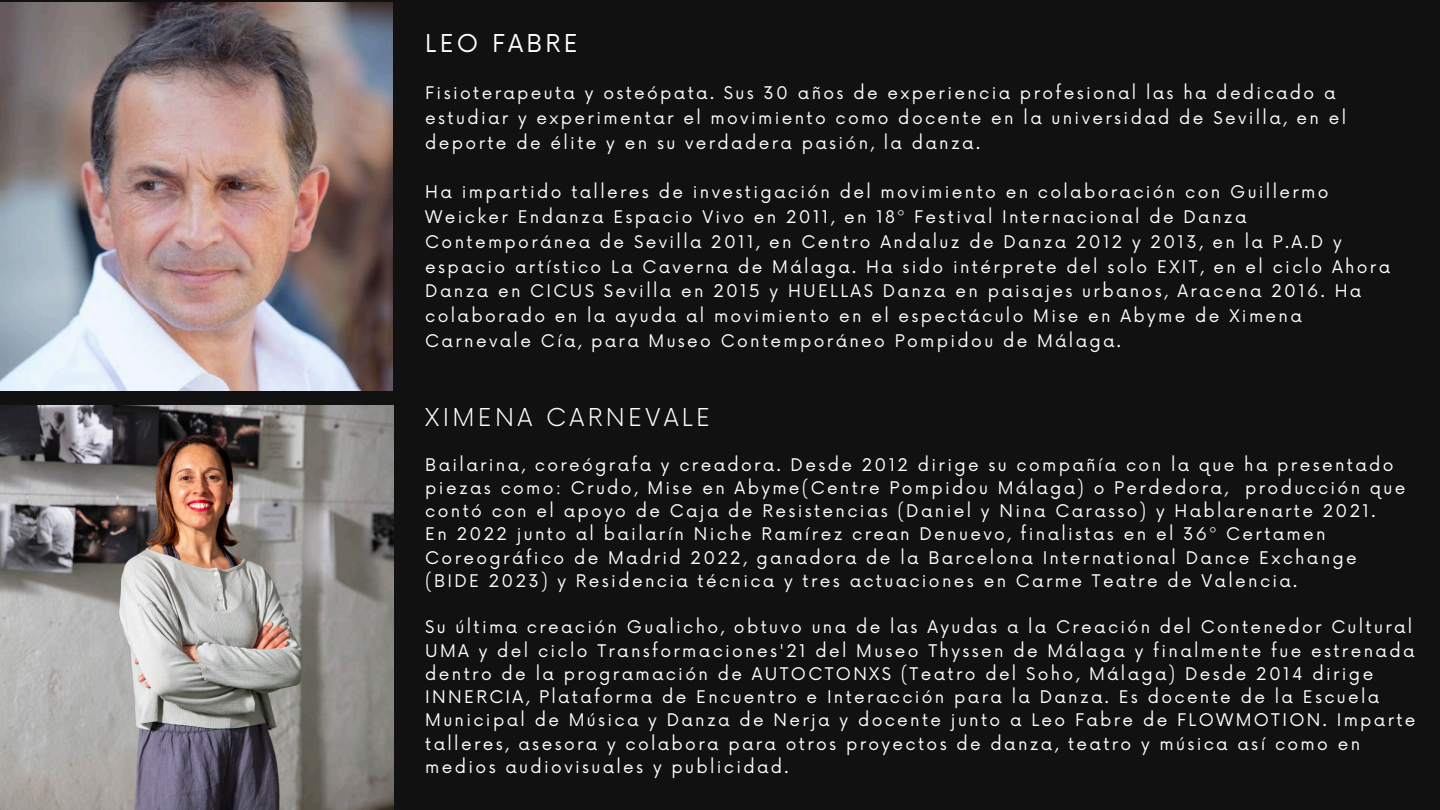
<style>
.page{position:relative;width:1440px;height:810px;background:#111}
.page>*{position:absolute;margin:0;border:0;box-sizing:border-box;transform-origin:0 0}
.t1{font:300 24px "Now";letter-spacing:.135em;color:#fff}
.t2{font:24px "Now";letter-spacing:.135em;color:#fff}
.t3{font:17px/23.2px "Now";letter-spacing:.135em;color:#fff}
</style>
<div class="page">
<img style="left:0;top:2px;width:393px;height:389px">
<img style="left:0;top:405px;width:393px;height:405px">
<h1 class="t2" style="left:425px;top:30px;width:154px">LEO FABRE</h1>
<p class="t3" style="left:425px;top:82px;width:922px;line-height:24.8px">Fisioterapeuta y osteópata. Sus 30 años de experiencia profesional las ha dedicado a estudiar y experimentar el movimiento como docente en la universidad de Sevilla, en el deporte de élite y en su verdadera pasión, la danza.</p>
<p class="t3" style="left:425px;top:181px;width:966px;line-height:24.8px">Ha impartido talleres de investigación del movimiento en colaboración con Guillermo Weicker Endanza Espacio Vivo en 2011, en 18º Festival Internacional de Danza Contemporánea de Sevilla 2011, en Centro Andaluz de Danza 2012 y 2013, en la P.A.D y espacio artístico La Caverna de Málaga. Ha sido intérprete del solo EXIT, en el ciclo Ahora Danza en CICUS Sevilla en 2015 y HUELLAS Danza en paisajes urbanos, Aracena 2016. Ha colaborado en la ayuda al movimiento en el espectáculo Mise en Abyme de Ximena Carnevale Cía, para Museo Contemporáneo Pompidou de Málaga.</p>
<h1 class="t1" style="left:425px;top:404px;width:286px">XIMENA CARNEVALE</h1>
<p class="t3" style="left:425px;top:454px;width:982px">Bailarina, coreógrafa y creadora. Desde 2012 dirige su compañía con la que ha presentado piezas como: Crudo, Mise en Abyme(Centre Pompidou Málaga) o Perdedora, producción que contó con el apoyo de Caja de Resistencias (Daniel y Nina Carasso) y Hablarenarte 2021.<br>En 2022 junto al bailarín Niche Ramírez crean Denuevo, finalistas en el 36º Certamen Coreográfico de Madrid 2022, ganadora de la Barcelona International Dance Exchange (BIDE 2023) y Residencia técnica y tres actuaciones en Carme Teatre de Valencia.</p>
<p class="t3" style="left:425px;top:616px;width:992px">Su última creación Gualicho, obtuvo una de las Ayudas a la Creación del Contenedor Cultural UMA y del ciclo Transformaciones'21 del Museo Thyssen de Málaga y finalmente fue estrenada dentro de la programación de AUTOCTONXS (Teatro del Soho, Málaga) Desde 2014 dirige INNERCIA, Plataforma de Encuentro e Interacción para la Danza. Es docente de la Escuela Municipal de Música y Danza de Nerja y docente junto a Leo Fabre de FLOWMOTION. Imparte talleres, asesora y colabora para otros proyectos de danza, teatro y música así como en medios audiovisuales y publicidad.</p>
</div>
